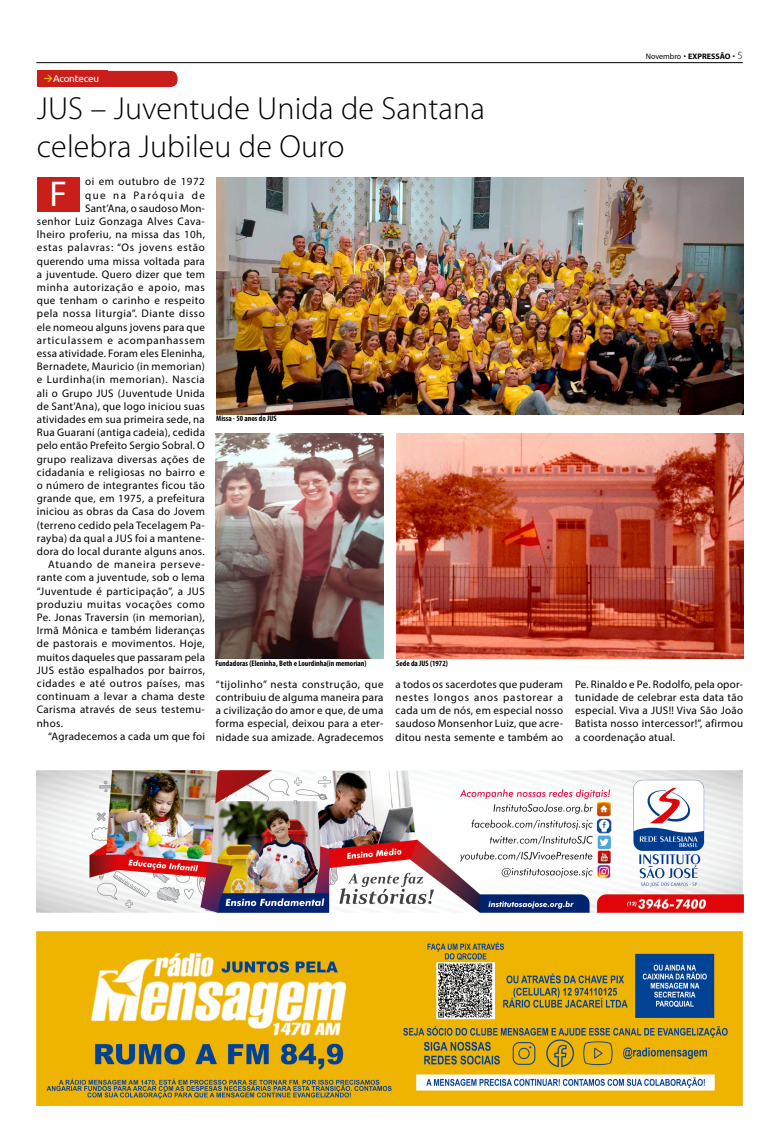
<style>
.page{position:relative;width:780px;height:1134px;background:#fff}
.page>*{position:absolute;margin:0;border:0;box-sizing:border-box;transform-origin:0 0}
.t1{font:36px "Myriad Pro";color:#fff}
.t2{font:300 32px/38.4px "Myriad Pro";letter-spacing:.005em;color:#000}
.t3{font:11px/13.2px "Myriad Pro";letter-spacing:.03em;color:#000;text-align:justify}
.t4{font:11px "Myriad Pro";letter-spacing:.05em;color:#000}
.t5{font:11px "Myriad Pro";letter-spacing:.06em;color:#000}
.t6{font:11px "Myriad Pro";letter-spacing:.065em;color:#000}
.t7{font:11px "Myriad Pro";letter-spacing:.055em;color:#000}
.t8{font:11px "Myriad Pro";letter-spacing:.13em;color:#000}
.t9{font:10px "Ubuntu";letter-spacing:-.025em;color:#fff}
.t10{font:700 condensed 8px "Myriad Pro";color:#000}
.t11{font:700 8px "Myriad Pro";color:#000}
.s1{font-weight:400}
.s2{font-weight:300;font-size:11px}
.s3{color:#f6d000}
</style>
<div class="page">
<hr style="left:36px;top:62px;width:706px;height:1px;background:#000">
<div style="left:37px;top:71px;width:140px;height:16px;background:#c91e19;border-radius:7px"></div>
<div style="left:37px;top:71px;width:71px;height:16px;background:#c91e19"></div>
<img style="left:36px;top:771px;width:707px;height:142px">
<img style="left:36px;top:931px;width:706px;height:174px">
<div style="left:37px;top:177px;width:42px;height:35px;background:#c91e19"></div>
<img style="left:215px;top:433px;width:169px;height:226px">
<img style="left:396px;top:433px;width:347px;height:226px">
<img style="left:216px;top:177px;width:527px;height:237px">
<p class="t11" style="left:645px;top:51px;width:98px"><span class="s1">Novembro</span> EXPRESSÃO <span class="s2">5</span></p>
<p class="t9" style="left:44px;top:72px;width:57px"><span class="s3">→</span>Aconteceu</p>
<h2 class="t2" style="left:37px;top:89px;width:450px">JUS – Juventude Unida de Santana celebra Jubileu de Ouro</h2>
<h1 class="t1" style="left:49px;top:172px;width:19px">F</h1>
<p class="t4" style="left:85px;top:175px;width:121px">oi em outubro de 1972</p>
<p class="t8" style="left:85px;top:188px;width:121px">que na Paróquia de</p>
<p class="t3" style="left:85px;top:201px;width:121px">Sant’Ana, o saudoso Mon-</p>
<p class="t3" style="left:37px;top:214px;width:169px">senhor Luiz Gonzaga Alves Cava-</p>
<p class="t3" style="left:37px;top:228px;width:170px">lheiro proferiu, na missa das 10h,</p>
<p class="t5" style="left:37px;top:241px;width:169px">estas palavras: “Os jovens estão</p>
<p class="t3" style="left:37px;top:254px;width:169px">querendo uma missa voltada para</p>
<p class="t3" style="left:37px;top:267px;width:169px">a juventude. Quero dizer que tem</p>
<p class="t5" style="left:37px;top:280px;width:169px">minha autorização e apoio, mas</p>
<p class="t3" style="left:37px;top:294px;width:169px">que tenham o carinho e respeito</p>
<p class="t4" style="left:37px;top:307px;width:169px">pela nossa liturgia”. Diante disso</p>
<p class="t3" style="left:37px;top:320px;width:169px">ele nomeou alguns jovens para que</p>
<p class="t6" style="left:37px;top:333px;width:169px">articulassem e acompanhassem</p>
<p class="t3" style="left:37px;top:346px;width:169px">essa atividade. Foram eles Eleninha,</p>
<p class="t3" style="left:37px;top:360px;width:169px">Bernadete, Mauricio (in memorian)</p>
<p class="t4" style="left:37px;top:373px;width:169px">e Lurdinha(in memorian). Nascia</p>
<p class="t3" style="left:37px;top:386px;width:169px">ali o Grupo JUS (Juventude Unida</p>
<p class="t3" style="left:37px;top:399px;width:169px">de Sant’Ana), que logo iniciou suas</p>
<p class="t3" style="left:37px;top:412px;width:169px">atividades em sua primeira sede, na</p>
<p class="t3" style="left:37px;top:426px;width:170px">Rua Guarani (antiga cadeia), cedida</p>
<p class="t3" style="left:37px;top:439px;width:169px">pelo então Prefeito Sergio Sobral. O</p>
<p class="t3" style="left:37px;top:452px;width:170px">grupo realizava diversas ações de</p>
<p class="t3" style="left:37px;top:465px;width:170px">cidadania e religiosas no bairro e</p>
<p class="t3" style="left:37px;top:478px;width:169px">o número de integrantes ficou tão</p>
<p class="t3" style="left:37px;top:492px;width:169px">grande que, em 1975, a prefeitura</p>
<p class="t3" style="left:37px;top:505px;width:169px">iniciou as obras da Casa do Jovem</p>
<p class="t3" style="left:37px;top:518px;width:169px">(terreno cedido pela Tecelagem Pa-</p>
<p class="t3" style="left:37px;top:531px;width:169px">rayba) da qual a JUS foi a mantene-</p>
<p class="t3" style="left:37px;top:544px;width:169px">dora do local durante alguns anos.</p>
<p class="t5" style="left:48px;top:558px;width:158px">Atuando de maneira perseve-</p>
<p class="t3" style="left:37px;top:571px;width:169px">rante com a juventude, sob o lema</p>
<p class="t3" style="left:37px;top:584px;width:169px">“Juventude é participação”, a JUS</p>
<p class="t7" style="left:37px;top:597px;width:169px">produziu muitas vocações como</p>
<p class="t3" style="left:37px;top:610px;width:169px">Pe. Jonas Traversin (in memorian),</p>
<p class="t3" style="left:37px;top:624px;width:169px">Irmã Mônica e também lideranças</p>
<p class="t3" style="left:37px;top:637px;width:169px">de pastorais e movimentos. Hoje,</p>
<p class="t3" style="left:37px;top:650px;width:170px">muitos daqueles que passaram pela</p>
<p class="t3" style="left:37px;top:663px;width:170px">JUS estão espalhados por bairros,</p>
<p class="t4" style="left:37px;top:676px;width:170px">cidades e até outros países, mas</p>
<p class="t3" style="left:37px;top:690px;width:169px">continuam a levar a chama deste</p>
<p class="t3" style="left:37px;top:703px;width:170px">Carisma através de seus testemu-</p>
<p class="t3" style="left:37px;top:716px;width:28px">nhos.</p>
<p class="t3" style="left:48px;top:729px;width:158px">“Agradecemos a cada um que foi</p>
<p class="t10" style="left:216px;top:414px;width:62px">Missa - 50 anos do JUS</p>
<p class="t10" style="left:215px;top:658px;width:152px">Fundadoras (Eleninha, Beth e Lourdinha(in memorian)</p>
<p class="t10" style="left:396px;top:658px;width:53px">Sede da JUS (1972)</p>
<p class="t3" style="left:216px;top:677px;width:169px">“tijolinho” nesta construção, que contribuiu de alguma maneira para a civilização do amor e que, de uma forma especial, deixou para a eter&shy;nidade sua amizade. Agradecemos</p>
<p class="t3" style="left:395px;top:677px;width:169px">a todos os sacerdotes que puderam nestes longos anos pastorear a cada um de nós, em especial nosso saudoso Monsenhor Luiz, que acre&shy;ditou nesta semente e também ao</p>
<p class="t3" style="left:575px;top:677px;width:169px">Pe. Rinaldo e Pe. Rodolfo, pela opor&shy;tunidade de celebrar esta data tão especial. Viva a JUS!! Viva São João Batista nosso intercessor!”, afirmou a coordenação atual.</p>
</div>
